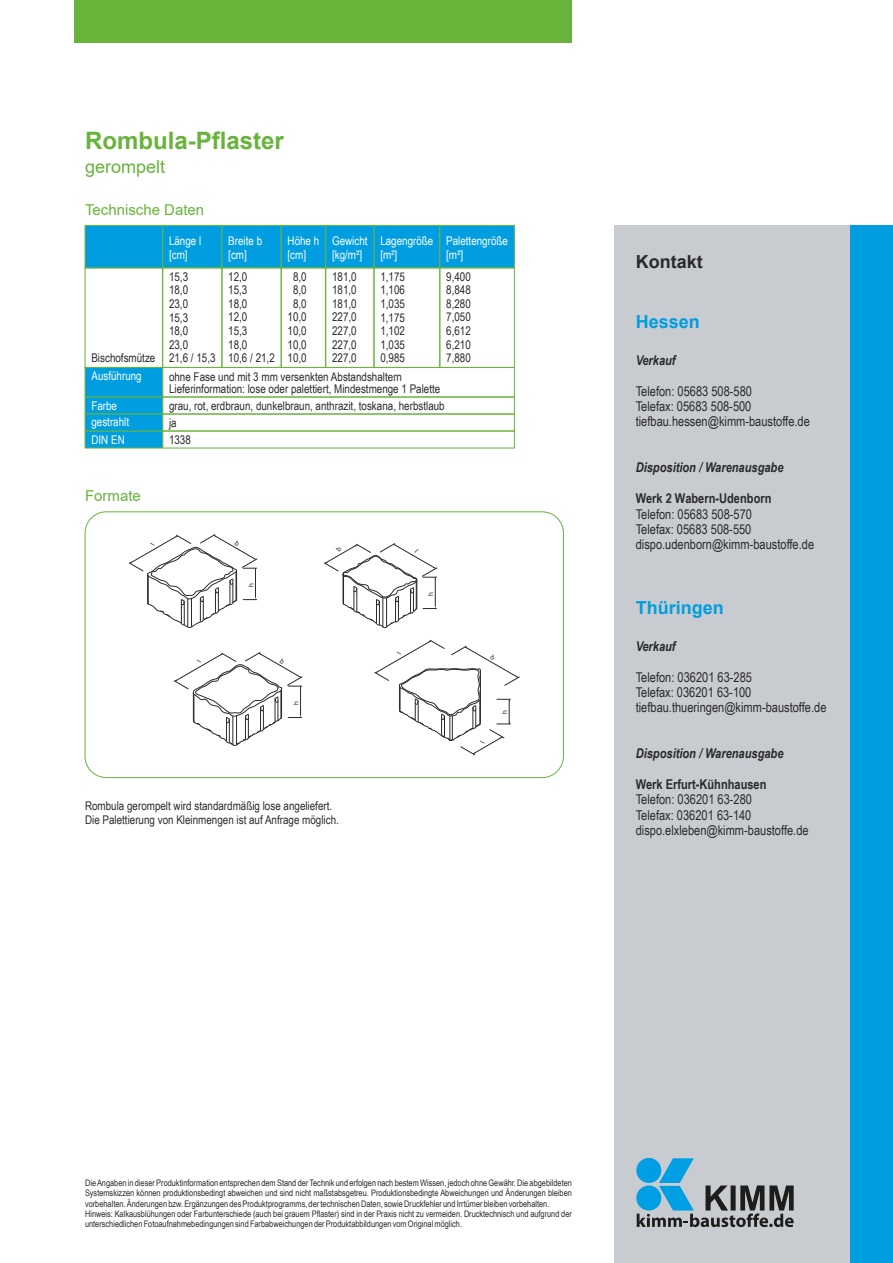
<style>
.page{position:relative;width:893px;height:1263px;background:#fff}
.page>*{position:absolute;margin:0;border:0;box-sizing:border-box;transform-origin:0 0}
.t1{font:700 24px "Arial";color:#68b43b}
.t2{font:700 18px "Arial";color:#009ee0}
.t3{font:18px "Arial";color:#68b43b}
.t4{font:700 18px "Arial";color:#2a2a2a}
.t5{font:15px "Arial";color:#68b43b}
.t6{font:13.5px/15.3px "Arial Narrow";color:#2a2a2a}
.t7{font:italic 700 13.5px "Arial Narrow";color:#2a2a2a}
.t8{font:700 13.5px "Arial Narrow";color:#2a2a2a}
.t9{font:12px/13.6px "Arial Narrow";color:#2a2a2a}
.t10{font:12px/13.6px "Arial Narrow";color:#fff}
.t11{font:9px/10.2px "Arial Narrow";color:#2a2a2a}
.t12{font:6.9px "Arial";color:#2a2a2a}
</style>
<div class="page">
<div style="left:374px;top:225px;width:66px;height:43px;background:#009ee0;border:1px solid #68b43b"></div>
<div style="left:439px;top:225px;width:76px;height:43px;background:#009ee0;border:1px solid #68b43b"></div>
<div style="left:374px;top:268px;width:66px;height:100px;border:1px solid #68b43b"></div>
<div style="left:439px;top:268px;width:76px;height:100px;border:1px solid #68b43b"></div>
<div style="left:74px;top:0;width:498px;height:43px;background:#68b43b"></div>
<div style="left:85px;top:511px;width:479px;height:267px;border:1px solid #68b43b;border-radius:21px"></div>
<div style="left:162px;top:225px;width:60px;height:43px;background:#009ee0;border:1px solid #68b43b"></div>
<div style="left:222px;top:225px;width:59px;height:43px;background:#009ee0;border:1px solid #68b43b"></div>
<div style="left:281px;top:225px;width:45px;height:43px;background:#009ee0;border:1px solid #68b43b"></div>
<div style="left:325px;top:225px;width:49px;height:43px;background:#009ee0;border:1px solid #68b43b"></div>
<div style="left:85px;top:397px;width:78px;height:17px;background:#009ee0;border:1px solid #68b43b"></div>
<div style="left:85px;top:367px;width:78px;height:30px;background:#009ee0;border:1px solid #68b43b"></div>
<div style="left:162px;top:397px;width:353px;height:17px;border:1px solid #68b43b"></div>
<div style="left:162px;top:367px;width:353px;height:30px;border:1px solid #68b43b"></div>
<div style="left:85px;top:431px;width:78px;height:17px;background:#009ee0;border:1px solid #68b43b"></div>
<div style="left:85px;top:414px;width:78px;height:17px;background:#009ee0"></div>
<div style="left:162px;top:431px;width:353px;height:17px;border:1px solid #68b43b"></div>
<div style="left:162px;top:414px;width:353px;height:17px;border:1px solid #68b43b"></div>
<div style="left:162px;top:268px;width:60px;height:100px;border:1px solid #68b43b"></div>
<div style="left:281px;top:268px;width:45px;height:100px;border:1px solid #68b43b"></div>
<div style="left:325px;top:268px;width:49px;height:100px;border:1px solid #68b43b"></div>
<div style="left:85px;top:225px;width:78px;height:43px;background:#009ee0;border:1px solid #68b43b"></div>
<div style="left:614px;top:225px;width:236px;height:1038px;background:#c8cbcf"></div>
<div style="left:850px;top:225px;width:43px;height:1038px;background:#009ee0"></div>
<svg style="left:637px;top:1158px;width:157px;height:69px"></svg>
<svg style="left:128px;top:534px;width:130px;height:94px"></svg>
<svg style="left:324px;top:543px;width:114px;height:85px"></svg>
<svg style="left:173px;top:652px;width:130px;height:94px"></svg>
<svg style="left:374px;top:639px;width:146px;height:117px"></svg>
<h1 class="t1" style="left:85px;top:123px;width:200px">Rombula-Pflaster</h1>
<h2 class="t3" style="left:85px;top:154px;width:82px">gerompelt</h2>
<h3 class="t5" style="left:85px;top:199px;width:121px">Technische Daten</h3>
<h3 class="t10" style="left:169px;top:234px;width:34px">Länge l [cm]</h3>
<h3 class="t10" style="left:228px;top:234px;width:35px">Breite b [cm]</h3>
<h3 class="t10" style="left:288px;top:234px;width:33px">Höhe h [cm]</h3>
<h3 class="t10" style="left:332px;top:234px;width:37px">Gewicht [kg/m²]</h3>
<h3 class="t10" style="left:380px;top:234px;width:55px">Lagengröße [m²]</h3>
<h3 class="t10" style="left:446px;top:234px;width:63px">Palettengröße [m²]</h3>
<h3 class="t9" style="left:380px;top:269px;width:26px;text-align:justify">1,175<br>1,106<br>1,035<br>1,175<br>1,102<br>1,035<br>0,985</h3>
<h3 class="t9" style="left:446px;top:269px;width:26px;text-align:justify">9,400<br>8,848<br>8,280<br>7,050<br>6,612<br>6,210<br>7,880</h3>
<h3 class="t9" style="left:169px;top:269px;width:48px">15,3<br>18,0<br>23,0<br>15,3<br>18,0<br>23,0<br>21,6 / 15,3</h3>
<h3 class="t9" style="left:228px;top:269px;width:48px">12,0<br>15,3<br>18,0<br>12,0<br>15,3<br>18,0<br>10,6 / 21,2</h3>
<h3 class="t9" style="left:288px;top:269px;width:21px;text-align:center">8,0<br>8,0<br>8,0<br>10,0<br>10,0<br>10,0<br>10,0</h3>
<h3 class="t9" style="left:332px;top:269px;width:26px;text-align:justify">181,0<br>181,0<br>181,0<br>227,0<br>227,0<br>227,0</h3>
<h3 class="t9" style="left:91px;top:351px;width:65px">Bischofsmütze</h3>
<h3 class="t9" style="left:332px;top:351px;width:26px">227,0</h3>
<h3 class="t10" style="left:91px;top:398px;width:27px">Farbe</h3>
<h3 class="t10" style="left:91px;top:369px;width:52px">Ausführung</h3>
<h3 class="t9" style="left:169px;top:370px;width:273px;line-height:12.3px">ohne Fase und mit 3 mm versenkten Abstandshaltern<br>Lieferinformation: lose oder palettiert, Mindestmenge 1 Palette</h3>
<h3 class="t9" style="left:169px;top:398px;width:277px">grau, rot, erdbraun, dunkelbraun, anthrazit, toskana, herbstlaub</h3>
<h3 class="t10" style="left:91px;top:414px;width:39px">gestrahlt</h3>
<h3 class="t10" style="left:91px;top:432px;width:35px">DIN EN</h3>
<h3 class="t5" style="left:85px;top:486px;width:57px">Formate</h3>
<h3 class="t9" style="left:169px;top:416px;width:9px">ja</h3>
<h3 class="t9" style="left:169px;top:433px;width:23px">1338</h3>
<p class="t12" style="left:246px;top:587px;width:5px;rotate:-90deg">h</p>
<p class="t12" style="left:291px;top:705px;width:5px;rotate:-90deg">h</p>
<h3 class="t9" style="left:85px;top:798px;width:255px">Rombula gerompelt wird standardmäßig lose angeliefert.<br>Die Palettierung von Kleinmengen ist auf Anfrage möglich.</h3>
<p class="t12" style="left:426px;top:596px;width:5px;rotate:-90deg">h</p>
<p class="t12" style="left:500px;top:714px;width:5px;rotate:-90deg">h</p>
<h2 class="t4" style="left:636px;top:249px;width:68px">Kontakt</h2>
<h2 class="t2" style="left:636px;top:309px;width:66px">Hessen</h2>
<h3 class="t7" style="left:636px;top:350px;width:41px">Verkauf</h3>
<h3 class="t6" style="left:636px;top:383px;width:176px">Telefon: 05683 508-580<br>Telefax: 05683 508-500 tiefbau.hessen@kimm-baustoffe.de</h3>
<h3 class="t7" style="left:636px;top:457px;width:149px">Disposition / Warenausgabe</h3>
<h3 class="t8" style="left:636px;top:488px;width:137px">Werk 2 Wabern-Udenborn</h3>
<h3 class="t6" style="left:636px;top:506px;width:180px">Telefon: 05683 508-570<br>Telefax: 05683 508-550 dispo.udenborn@kimm-baustoffe.de</h3>
<h2 class="t2" style="left:636px;top:595px;width:90px">Thüringen</h2>
<h3 class="t7" style="left:636px;top:636px;width:41px">Verkauf</h3>
<h3 class="t6" style="left:636px;top:669px;width:192px">Telefon: 036201 63-285<br>Telefax: 036201 63-100 tiefbau.thueringen@kimm-baustoffe.de</h3>
<h3 class="t7" style="left:636px;top:743px;width:149px">Disposition / Warenausgabe</h3>
<h3 class="t8" style="left:636px;top:774px;width:132px">Werk Erfurt-Kühnhausen</h3>
<h3 class="t6" style="left:636px;top:791px;width:174px">Telefon: 036201 63-280<br>Telefax: 036201 63-140 dispo.elxleben@kimm-baustoffe.de</h3>
<p class="t11" style="left:85px;top:1177px;width:488px">Die Angaben in dieser Produktinformation entsprechen dem Stand der Technik und erfolgen nach bestem Wissen, jedoch ohne Gewähr. Die abgebildeten Systemskizzen können produktionsbedingt abweichen und sind nicht maßstabsgetreu. Produktionsbedingte Abweichungen und Änderungen bleiben vorbehalten. Änderungen bzw. Ergänzungen des Produktprogramms, der technischen Daten, sowie Druckfehler und Irrtümer bleiben vorbehalten.<br>Hinweis: Kalkausblühungen oder Farbunterschiede (auch bei grauem Pflaster) sind in der Praxis nicht zu vermeiden. Drucktechnisch und aufgrund der unterschiedlichen Fotoaufnahmebedingungen sind Farbabweichungen der Produktabbildungen vom Original möglich.</p>
</div>
